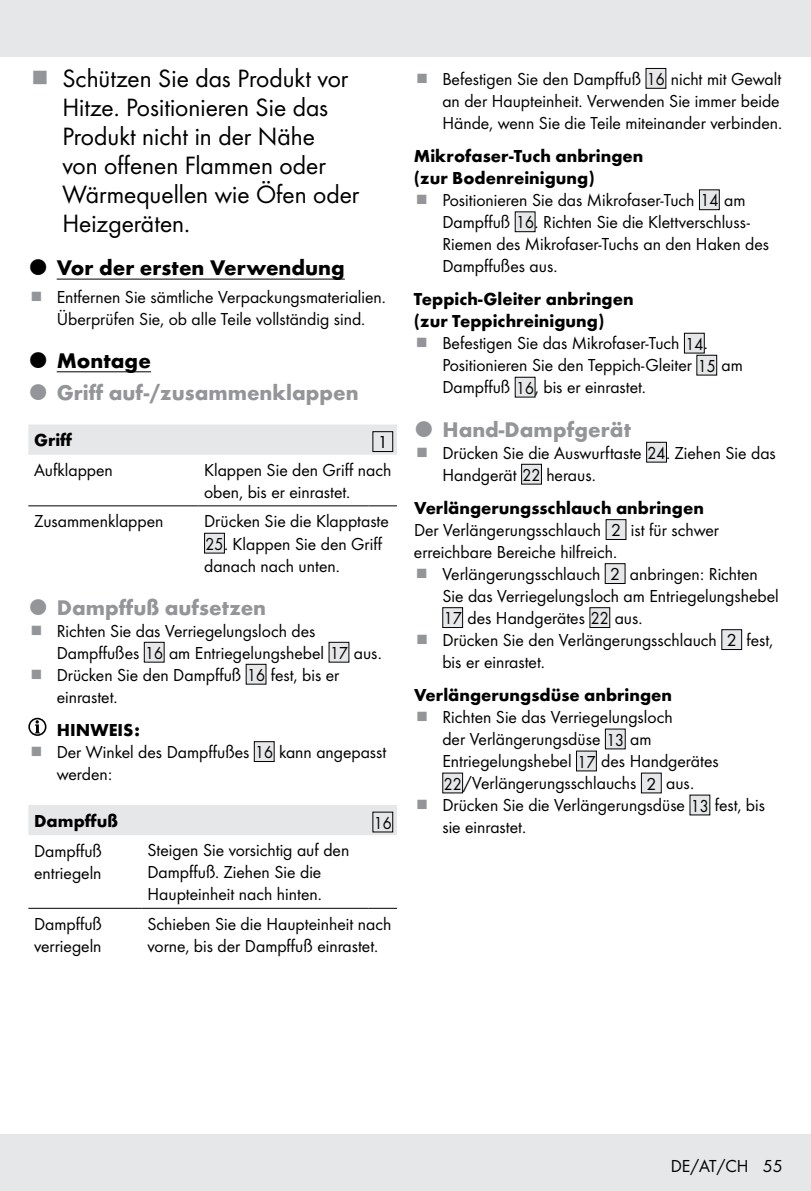
<style>
.page{position:relative;width:811px;height:1191px;background:#fff}
.page>*{position:absolute;margin:0;border:0;box-sizing:border-box;transform-origin:0 0}
.t1{font:26px/29px "Futura Boo";color:#000}
.t2{font:700 22px "Futura";color:#939598}
.t3{font:700 22px "Futura";color:#000}
.t4{font:18px/22px "Futura Boo";color:#000}
.t5{font:700 18px/22px "Futura";color:#000}
.t6{font:18px/22px "Futura Boo";color:#000;scale:.9 1}
</style>
<div class="page">
<div style="left:0;top:1134px;width:811px;height:57px;background:#e6e7e8"></div>
<div style="left:0;top:0;width:811px;height:57px;background:#e6e7e8"></div>
<hr style="left:57px;top:278px;width:288px;height:1px;background:#000">
<hr style="left:57px;top:371px;width:94px;height:1px;background:#000">
<div style="left:28px;top:424px;width:369px;height:31px;background:#e6e7e8"></div>
<hr style="left:28px;top:505px;width:170px;height:1px;background:#000">
<hr style="left:198px;top:505px;width:171px;height:1px;background:#000">
<svg style="left:369px;top:505px;width:28px;height:1px"></svg>
<div style="left:373px;top:432px;width:20px;height:19px;background:#e6e7e8"></div>
<div style="left:372px;top:431px;width:21px;height:21px;border:1px solid #000"></div>
<div style="left:204px;top:533px;width:20px;height:20px;background:#e6e7e8"></div>
<div style="left:204px;top:533px;width:21px;height:20px;border:1px solid #000"></div>
<div style="left:144px;top:642px;width:20px;height:20px;background:#e6e7e8"></div>
<div style="left:144px;top:642px;width:20px;height:20px;border:1px solid #000"></div>
<div style="left:329px;top:642px;width:20px;height:20px;background:#e6e7e8"></div>
<div style="left:329px;top:642px;width:20px;height:20px;border:1px solid #000"></div>
<div style="left:246px;top:664px;width:20px;height:20px;background:#e6e7e8"></div>
<div style="left:246px;top:664px;width:20px;height:20px;border:1px solid #000"></div>
<div style="left:28px;top:718px;width:18px;height:18px;border:2px solid #000;border-radius:50%"></div>
<svg style="left:35px;top:720px;width:5px;height:13px"></svg>
<div style="left:254px;top:741px;width:20px;height:20px;background:#e6e7e8"></div>
<div style="left:254px;top:741px;width:20px;height:21px;border:1px solid #000"></div>
<div style="left:28px;top:805px;width:369px;height:30px;background:#e6e7e8"></div>
<hr style="left:28px;top:907px;width:114px;height:1px;background:#000">
<hr style="left:142px;top:907px;width:227px;height:1px;background:#000">
<svg style="left:369px;top:907px;width:28px;height:1px"></svg>
<div style="left:373px;top:812px;width:20px;height:20px;background:#e6e7e8"></div>
<div style="left:646px;top:68px;width:20px;height:20px;background:#e6e7e8"></div>
<div style="left:645px;top:68px;width:21px;height:21px;border:1px solid #000"></div>
<div style="left:699px;top:190px;width:20px;height:20px;background:#e6e7e8"></div>
<div style="left:699px;top:189px;width:20px;height:21px;border:1px solid #000"></div>
<div style="left:515px;top:212px;width:20px;height:20px;background:#e6e7e8"></div>
<div style="left:684px;top:333px;width:20px;height:20px;background:#e6e7e8"></div>
<div style="left:697px;top:355px;width:19px;height:20px;background:#e6e7e8"></div>
<div style="left:696px;top:355px;width:21px;height:20px;border:1px solid #000"></div>
<div style="left:515px;top:377px;width:20px;height:20px;background:#e6e7e8"></div>
<div style="left:515px;top:377px;width:20px;height:20px;border:1px solid #000"></div>
<div style="left:646px;top:442px;width:20px;height:20px;background:#e6e7e8"></div>
<div style="left:646px;top:442px;width:21px;height:20px;border:1px solid #000"></div>
<div style="left:521px;top:464px;width:20px;height:20px;background:#e6e7e8"></div>
<div style="left:521px;top:464px;width:21px;height:20px;border:1px solid #000"></div>
<div style="left:606px;top:519px;width:20px;height:20px;background:#e6e7e8"></div>
<div style="left:606px;top:519px;width:20px;height:21px;border:1px solid #000"></div>
<div style="left:605px;top:563px;width:20px;height:20px;background:#e6e7e8"></div>
<div style="left:605px;top:563px;width:20px;height:21px;border:1px solid #000"></div>
<div style="left:443px;top:607px;width:19px;height:20px;background:#e6e7e8"></div>
<div style="left:442px;top:607px;width:21px;height:21px;border:1px solid #000"></div>
<div style="left:590px;top:607px;width:20px;height:20px;background:#e6e7e8"></div>
<div style="left:589px;top:607px;width:21px;height:21px;border:1px solid #000"></div>
<div style="left:722px;top:629px;width:19px;height:20px;background:#e6e7e8"></div>
<div style="left:721px;top:629px;width:21px;height:21px;border:1px solid #000"></div>
<div style="left:605px;top:729px;width:20px;height:20px;background:#e6e7e8"></div>
<div style="left:576px;top:751px;width:20px;height:20px;background:#e6e7e8"></div>
<div style="left:576px;top:750px;width:21px;height:21px;border:1px solid #000"></div>
<div style="left:443px;top:773px;width:19px;height:20px;background:#e6e7e8"></div>
<div style="left:442px;top:772px;width:21px;height:21px;border:1px solid #000"></div>
<div style="left:641px;top:773px;width:20px;height:20px;background:#e6e7e8"></div>
<div style="left:690px;top:795px;width:20px;height:20px;background:#e6e7e8"></div>
<h1 class="t1" style="left:62px;top:62px;width:298px">Schützen Sie das Produkt vor<br>Hitze. Positionieren Sie das<br>Produkt nicht in der Nähe<br>von offenen Flammen oder<br>Wärmequellen wie Öfen oder<br>Heizgeräten.</h1>
<p class="t3" style="left:57px;top:251px;width:290px">Vor der ersten Verwendung</p>
<p class="t4" style="left:57px;top:285px;width:328px">Entfernen Sie sämtliche Verpackungsmaterialien.<br>Überprüfen Sie, ob alle Teile vollständig sind.</p>
<p class="t3" style="left:57px;top:344px;width:96px">Montage</p>
<p class="t2" style="left:57px;top:376px;width:303px">Griff auf-/zusammenklappen</p>
<p class="t5" style="left:34px;top:428px;width:40px">Griff</p>
<p class="t4" style="left:378px;top:430px;width:11px">1</p>
<p class="t4" style="left:34px;top:458px;width:80px">Aufklappen</p>
<p class="t4" style="left:204px;top:458px;width:189px">Klappen Sie den Griff nach oben, bis er einrastet.</p>
<p class="t4" style="left:34px;top:509px;width:131px">Zusammenklappen</p>
<p class="t4" style="left:204px;top:509px;width:186px">Drücken Sie die Klapptaste</p>
<p class="t6" style="left:204px;top:531px;width:199px">25. Klappen Sie den Griff danach nach unten.</p>
<p class="t2" style="left:57px;top:591px;width:211px">Dampffuß aufsetzen</p>
<p class="t4" style="left:57px;top:618px;width:324px">Richten Sie das Verriegelungsloch des Dampffußes 16 am Entriegelungshebel 17 aus.<br>Drücken Sie den Dampffuß 16 fest, bis er einrastet.</p>
<p class="t5" style="left:57px;top:717px;width:85px">HINWEIS:</p>
<p class="t4" style="left:57px;top:740px;width:331px">Der Winkel des Dampffußes 16 kann angepasst werden:</p>
<p class="t5" style="left:34px;top:808px;width:86px">Dampffuß</p>
<p class="t6" style="left:374px;top:810px;width:21px">16</p>
<p class="t4" style="left:34px;top:839px;width:69px">Dampffuß entriegeln</p>
<p class="t4" style="left:147px;top:838px;width:203px">Steigen Sie vorsichtig auf den<br>Dampffuß. Ziehen Sie die<br>Haupteinheit nach hinten.</p>
<p class="t4" style="left:34px;top:912px;width:69px">Dampffuß verriegeln</p>
<p class="t4" style="left:147px;top:912px;width:245px">Schieben Sie die Haupteinheit nach vorne, bis der Dampffuß einrastet.</p>
<p class="t4" style="left:442px;top:67px;width:340px;text-align:justify">Befestigen Sie den Dampffuß 16 nicht mit Gewalt an der Haupteinheit. Verwenden Sie immer beide Hände, wenn Sie die Teile miteinander verbinden.</p>
<p class="t5" style="left:414px;top:144px;width:231px">Mikrofaser-Tuch anbringen (zur Bodenreinigung)</p>
<p class="t4" style="left:442px;top:188px;width:328px">Positionieren Sie das Mikrofaser-Tuch 14 am Dampffuß 16. Richten Sie die Klettverschluss-Riemen des Mikrofaser-Tuchs an den Haken des Dampffußes aus.</p>
<p class="t5" style="left:414px;top:287px;width:221px">Teppich-Gleiter anbringen (zur Teppichreinigung)</p>
<p class="t4" style="left:442px;top:331px;width:302px">Befestigen Sie das Mikrofaser-Tuch 14.<br>Positionieren Sie den Teppich-Gleiter 15 am<br>Dampffuß 16, bis er einrastet.</p>
<p class="t2" style="left:442px;top:413px;width:190px">Hand-Dampfgerät</p>
<p class="t4" style="left:442px;top:440px;width:335px">Drücken Sie die Auswurftaste 24. Ziehen Sie das<br>Handgerät 22 heraus.</p>
<p class="t5" style="left:414px;top:495px;width:291px">Verlängerungsschlauch anbringen</p>
<p class="t4" style="left:414px;top:518px;width:306px">Der Verlängerungsschlauch 2 ist für schwer erreichbare Bereiche hilfreich.</p>
<p class="t4" style="left:442px;top:562px;width:338px">Verlängerungsschlauch 2 anbringen: Richten Sie das Verriegelungsloch am Entriegelungshebel 17 des Handgerätes 22 aus.<br>Drücken Sie den Verlängerungsschlauch 2 fest, bis er einrastet.</p>
<p class="t5" style="left:414px;top:683px;width:260px">Verlängerungsdüse anbringen</p>
<p class="t4" style="left:442px;top:705px;width:324px">Richten Sie das Verriegelungsloch<br>der Verlängerungsdüse 13 am Entriegelungshebel 17 des Handgerätes 22/Verlängerungsschlauchs 2 aus.<br>Drücken Sie die Verlängerungsdüse 13 fest, bis sie einrastet.</p>
<p class="t4" style="left:671px;top:1154px;width:113px">DE/AT/CH 55</p>
</div>
